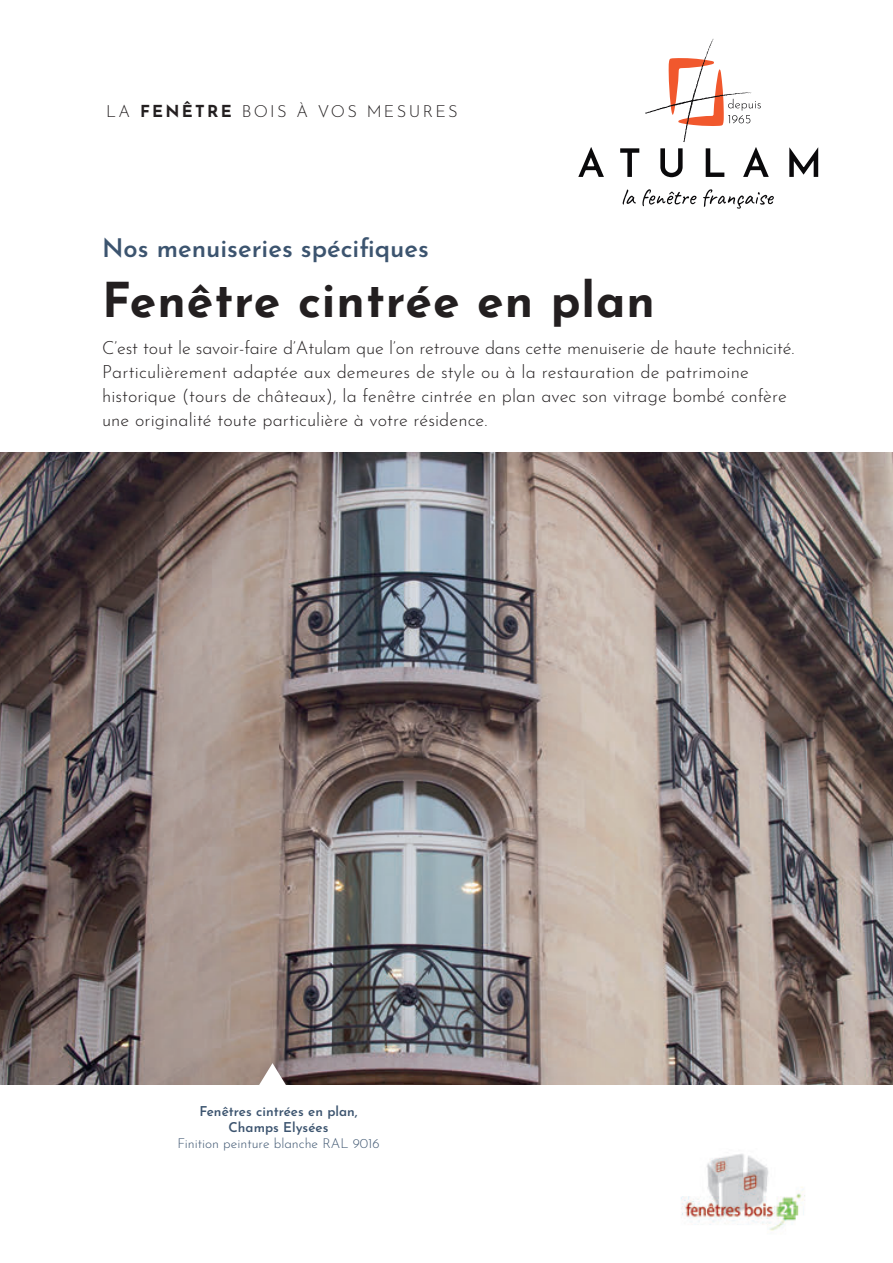
<style>
.page{position:relative;width:893px;height:1263px;background:#fff}
.page>*{position:absolute;margin:0;border:0;box-sizing:border-box;transform-origin:0 0}
.t1{font:700 48px "Josefin Sans";letter-spacing:.02em;color:#231f20}
.t2{font:600 25.5px "Josefin Sans";color:#3c546f}
.t3{font:300 18px/24px "Josefin Sans";letter-spacing:.005em;color:#231f20}
.t4{font:300 16.5px "Josefin Sans";letter-spacing:.14em;color:#231f20}
.t5{font:600 13.5px/16.2px "Josefin Sans";color:#3c546f;text-align:center}
.t6{font:300 13.5px "Josefin Sans";color:#3c546f}
.s1{font-weight:700}
</style>
<div class="page">
<img style="left:0;top:453px;width:893px;height:631px">
<svg style="left:247px;top:1063px;width:51px;height:22px"></svg>
<img style="left:681px;top:1154px;width:124px;height:77px">
<svg style="left:623px;top:190px;width:13px;height:14px"></svg>
<svg style="left:642px;top:189px;width:55px;height:17px"></svg>
<svg style="left:703px;top:189px;width:71px;height:20px"></svg>
<svg style="left:578px;top:147px;width:26px;height:30px"></svg>
<svg style="left:620px;top:148px;width:19px;height:29px"></svg>
<svg style="left:789px;top:147px;width:29px;height:30px"></svg>
<svg style="left:645px;top:38px;width:124px;height:139px"></svg>
<p class="t4" style="left:106px;top:104px;width:353px">LA <span class="s1">FENÊTRE</span> BOIS À VOS MESURES</p>
<h2 class="t2" style="left:102px;top:227px;width:328px">Nos menuiseries spécifiques</h2>
<h1 class="t1" style="left:102px;top:279px;width:555px">Fenêtre cintrée en plan</h1>
<p class="t3" style="left:102px;top:337px;width:694px">C’est tout le savoir-faire d’Atulam que l’on retrouve dans cette menuiserie de haute technicité.<br>Particulièrement adaptée aux demeures de style ou à la restauration de patrimoine historique (tours de châteaux), la fenêtre cintrée en plan avec son vitrage bombé confère une originalité toute particulière à votre résidence.</p>
<p class="t5" style="left:199px;top:1101px;width:160px">Fenêtres cintrées en plan,<br>Champs Elysées</p>
<p class="t6" style="left:177px;top:1138px;width:204px">Finition peinture blanche RAL 9016</p>
</div>
